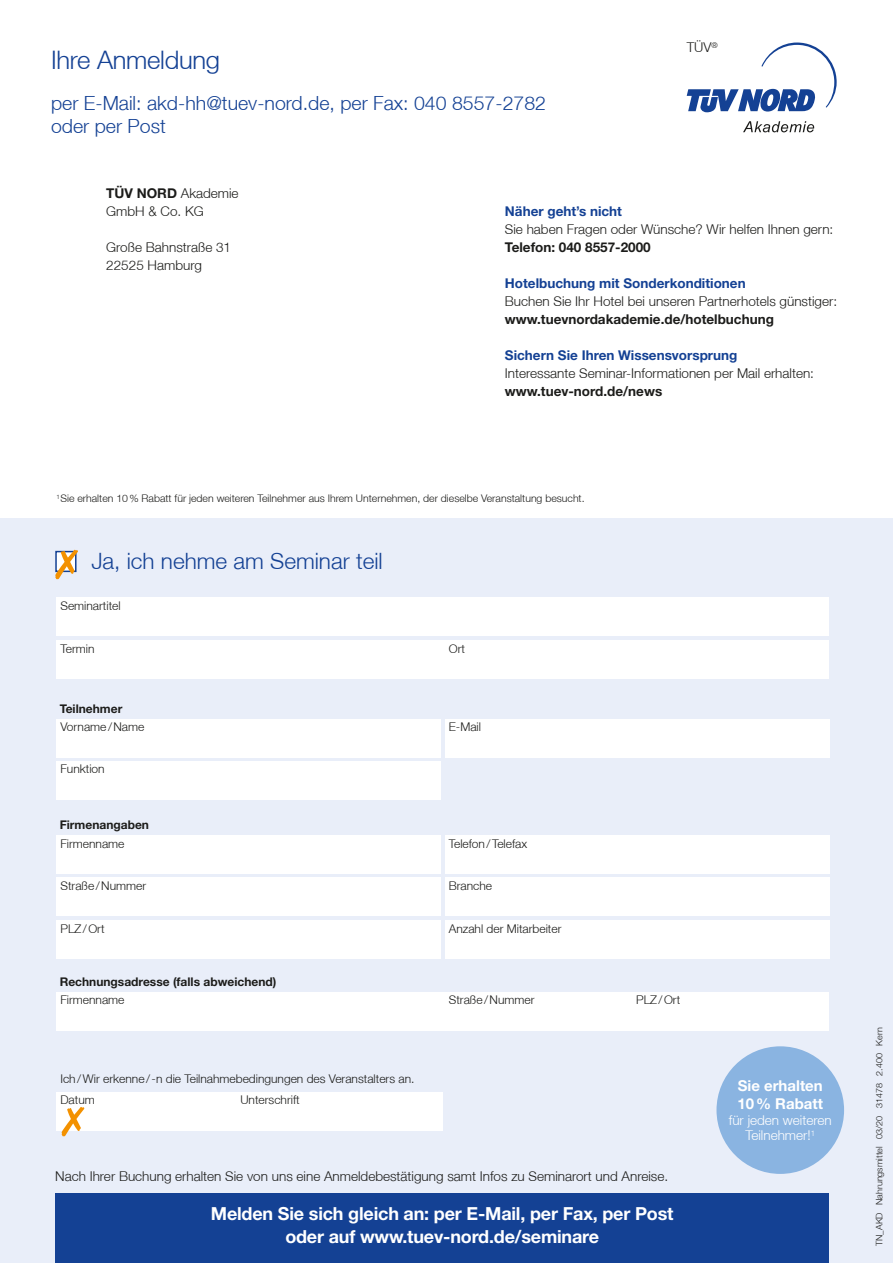
<style>
.page{position:relative;width:893px;height:1263px;background:#fff}
.page>*{position:absolute;margin:0;border:0;box-sizing:border-box;transform-origin:0 0}
.t1{font:300 25.5px "Helvetica Neue LT";letter-spacing:-.01em;color:#144194}
.t2{font:300 22.5px "Helvetica Neue LT";color:#144194}
.t3{font:300 19.5px/22.5px "Helvetica Neue LT";color:#144194}
.t4{font:700 18px/22.5px "Helvetica Neue LT Pro";letter-spacing:-.01em;color:#fff;text-align:center}
.t5{font:700 15px/18px "Helvetica Neue LT Pro";color:#fff}
.t6{font:300 13.5px/18px "Helvetica Neue LT";color:#1c1c1a}
.t7{font:700 13.5px "Helvetica Neue LT Pro";color:#144194}
.t8{font:700 13.5px "Helvetica Neue LT Pro";color:#1c1c1a}
.t9{font:300 13.5px/15px "Helvetica Neue LT";color:#fff;text-align:center}
.t10{font:300 12px/20.9px "Helvetica Neue LT";color:#1c1c1a}
.t11{font:700 12px "Helvetica Neue LT Pro";color:#1c1c1a}
.t12{font:300 10.5px "Helvetica Neue LT";color:#1c1c1a}
.t13{font:300 9px "Helvetica Neue LT";color:#1c1c1a}
.s1{font-family:"Helvetica Neue LT Pro";font-weight:700}
</style>
<div class="page">
<div style="left:0;top:519px;width:893px;height:744px;background:#e9eef9"></div>
<div style="left:55px;top:1193px;width:774px;height:70px;background:#144194"></div>
<svg style="left:55px;top:550px;width:23px;height:29px"></svg>
<div style="left:56px;top:640px;width:773px;height:38px;background:#fff"></div>
<div style="left:56px;top:598px;width:773px;height:38px;background:#fff"></div>
<div style="left:56px;top:719px;width:385px;height:38px;background:#fff"></div>
<div style="left:445px;top:719px;width:384px;height:38px;background:#fff"></div>
<div style="left:56px;top:761px;width:385px;height:39px;background:#fff"></div>
<div style="left:445px;top:920px;width:384px;height:38px;background:#fff"></div>
<div style="left:56px;top:920px;width:385px;height:38px;background:#fff"></div>
<div style="left:56px;top:835px;width:385px;height:38px;background:#fff"></div>
<div style="left:445px;top:835px;width:384px;height:38px;background:#fff"></div>
<div style="left:56px;top:878px;width:385px;height:38px;background:#fff"></div>
<div style="left:445px;top:878px;width:384px;height:38px;background:#fff"></div>
<div style="left:56px;top:992px;width:773px;height:39px;background:#fff"></div>
<div style="left:56px;top:1092px;width:387px;height:38px;background:#fff"></div>
<svg style="left:62px;top:1107px;width:22px;height:29px"></svg>
<div style="left:716px;top:1046px;width:128px;height:128px;background:#8ab4e1;border-radius:50%"></div>
<svg style="left:743px;top:121px;width:71px;height:11px"></svg>
<svg style="left:687px;top:43px;width:150px;height:69px"></svg>
<h1 class="t1" style="left:51px;top:45px;width:171px">Ihre Anmeldung</h1>
<h3 class="t3" style="left:51px;top:91px;width:496px">per E-Mail: akd-hh@tuev-nord.de, per Fax: 040 8557-2782 oder per Post</h3>
<p class="t6" style="left:687px;top:38px;width:33px">TÜV<sup>®</sup></p>
<p class="t6" style="left:106px;top:184px;width:134px"><span class="s1">TÜV NORD</span> Akademie<br>GmbH &amp; Co. KG</p>
<p class="t6" style="left:106px;top:238px;width:126px">Große Bahnstraße 31<br>22525 Hamburg</p>
<p class="t7" style="left:505px;top:203px;width:119px">Näher geht’s nicht</p>
<p class="t6" style="left:505px;top:220px;width:330px">Sie haben Fragen oder Wünsche? Wir helfen Ihnen gern:</p>
<p class="t8" style="left:505px;top:239px;width:147px">Telefon: 040 8557-2000</p>
<p class="t7" style="left:505px;top:275px;width:242px">Hotelbuchung mit Sonderkonditionen</p>
<p class="t6" style="left:505px;top:292px;width:334px">Buchen Sie Ihr Hotel bei unseren Partnerhotels günstiger:</p>
<p class="t8" style="left:505px;top:311px;width:270px">www.tuevnordakademie.de/hotelbuchung</p>
<p class="t7" style="left:505px;top:347px;width:234px">Sichern Sie Ihren Wissensvorsprung</p>
<p class="t6" style="left:505px;top:364px;width:311px">Interessante Seminar-Informationen per Mail erhalten:</p>
<p class="t8" style="left:505px;top:383px;width:159px">www.tuev-nord.de/news</p>
<p class="t12" style="left:56px;top:492px;width:530px"><sup>1</sup> Sie erhalten 10% Rabatt für jeden weiteren Teilnehmer aus Ihrem Unternehmen, der dieselbe Veranstaltung besucht.</p>
<h2 class="t2" style="left:91px;top:547px;width:293px">Ja, ich nehme am Seminar teil</h2>
<p class="t10" style="left:61px;top:595px;width:62px">Seminartitel</p>
<p class="t10" style="left:61px;top:638px;width:36px">Termin</p>
<p class="t10" style="left:449px;top:638px;width:18px">Ort</p>
<p class="t11" style="left:60px;top:701px;width:64px">Teilnehmer</p>
<p class="t10" style="left:61px;top:716px;width:85px">Vorname/Name</p>
<p class="t10" style="left:61px;top:758px;width:46px">Funktion</p>
<p class="t11" style="left:60px;top:817px;width:91px">Firmenangaben</p>
<p class="t10" style="left:61px;top:833px;width:66px">Firmenname</p>
<p class="t10" style="left:61px;top:875px;width:87px">Straße/Nummer</p>
<p class="t10" style="left:61px;top:918px;width:46px">PLZ/Ort</p>
<p class="t11" style="left:60px;top:975px;width:218px">Rechnungsadresse (falls abweichend)</p>
<p class="t10" style="left:449px;top:716px;width:34px">E-Mail</p>
<p class="t10" style="left:449px;top:833px;width:80px">Telefon/Telefax</p>
<p class="t10" style="left:449px;top:875px;width:45px">Branche</p>
<p class="t10" style="left:449px;top:918px;width:114px">Anzahl der Mitarbeiter</p>
<p class="t10" style="left:61px;top:989px;width:66px">Firmenname</p>
<p class="t10" style="left:449px;top:989px;width:87px">Straße/Nummer</p>
<p class="t10" style="left:636px;top:989px;width:46px">PLZ/Ort</p>
<p class="t10" style="left:60px;top:1068px;width:356px">Ich/Wir erkenne/-n die Teilnahmebedingungen des Veranstalters an.<br>Datum</p>
<p class="t10" style="left:240px;top:1089px;width:61px">Unterschrift</p>
<p class="t6" style="left:55px;top:1166px;width:614px">Nach Ihrer Buchung erhalten Sie von uns eine Anmeldebestätigung samt Infos zu Seminarort und Anreise.</p>
<h3 class="t4" style="left:211px;top:1202px;width:464px">Melden Sie sich gleich an: per E-Mail, per Fax, per Post oder auf www.tuev-nord.de/seminare</h3>
<p class="t5" style="left:737px;top:1076px;width:87px">Sie erhalten<br>10% Rabatt</p>
<p class="t9" style="left:729px;top:1112px;width:104px">für jeden weiteren<br>Teilnehmer!<sup>1</sup></p>
<p class="t13" style="left:874px;top:1246px;width:220px;rotate:-90deg">TN_AKD Nahrungsmittel 03/20 31478 2.400 Kern</p>
</div>
